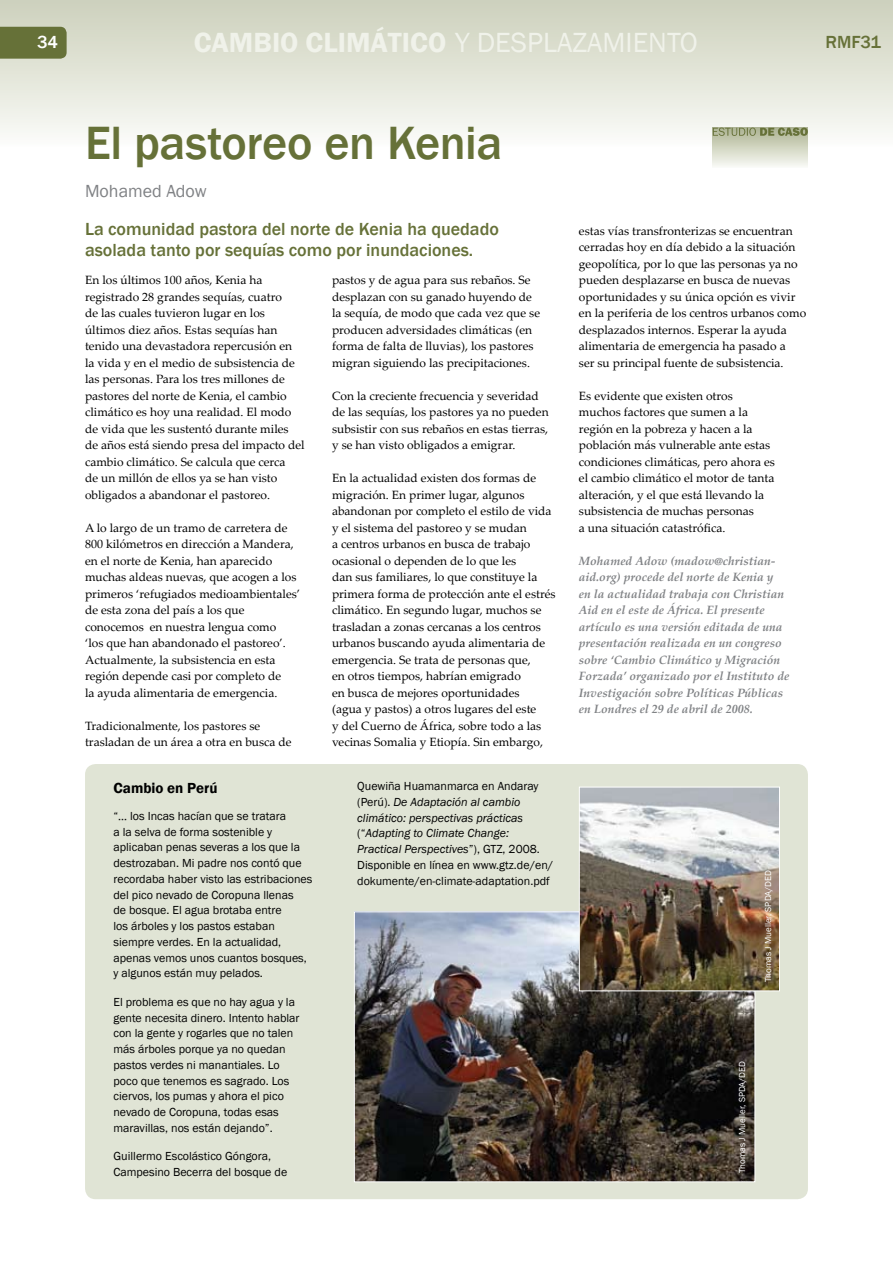
<style>
.page{position:relative;width:893px;height:1263px;background:#fff}
.page>*{position:absolute;margin:0;border:0;box-sizing:border-box;transform-origin:0 0}
.t1{font:500 48px "Franklin Gothic";letter-spacing:-.01em;color:#667138}
.t2{font:600 28.5px "Franklin Gothic";color:#f0f2ea}
.t3{font:28.5px "Franklin Gothic";color:#f0f2ea}
.t4{font:500 18px/21px "Franklin Gothic";color:#667138}
.t5{font:18px "Franklin Gothic";color:#808285}
.t6{font:500 18px "Franklin Gothic";color:#fff}
.t7{font:600 15px "Franklin Gothic";color:#000}
.t8{font:12px/16.5px "Palatino Linotype";color:#000}
.t9{font:12px/15.8px "Franklin Gothic";color:#000}
.t10{font:italic 700 12px/16.5px "Palatino Linotype";color:#808285}
.t11{font:9px "Franklin Gothic";color:#fff}
.s1{font-style:italic}
</style>
<div class="page">
<div style="left:0;top:0;width:893px;height:147px;background:linear-gradient(to bottom,#ccd0bb,#fbfcf9)"></div>
<div style="left:0;top:27px;width:67px;height:32px;background:#667138"></div>
<svg style="left:892px;top:0;width:1px;height:147px"></svg>
<div style="left:85px;top:764px;width:723px;height:435px;background:#e0e4d5;border-radius:11px"></div>
<img style="left:356px;top:913px;width:397px;height:267px">
<img style="left:581px;top:789px;width:197px;height:200px">
<div style="left:579px;top:787px;width:201px;height:204px;border:1px solid #fff"></div>
<svg style="left:713px;top:136px;width:95px;height:30px;background:#d8dccb"></svg>
<svg style="left:713px;top:128px;width:95px;height:8px"></svg>
<h3 class="t6" style="left:37px;top:31px;width:23px">34</h3>
<h2 class="t2" style="left:194px;top:25px;width:36px">Cambio</h2>
<h2 class="t2" style="left:306px;top:25px;width:17px">clim</h2>
<h2 class="t2" style="left:371px;top:25px;width:33px">ático</h2>
<h2 class="t3" style="left:455px;top:25px;width:39px">y despla</h2>
<h2 class="t3" style="left:572px;top:25px;width:32px">zamiento</h2>
<h3 class="t4" style="left:825px;top:31px;width:57px">RMF31</h3>
<h1 class="t1" style="left:85px;top:113px;width:419px">El pastoreo en Kenia</h1>
<h3 class="t5" style="left:85px;top:180px;width:123px">Mohamed Adow</h3>
<h3 class="t4" style="left:85px;top:218px;width:415px">La comunidad pastora del norte de Kenia ha quedado asolada tanto por sequías como por inundaciones.</h3>
<p class="t8" style="left:85px;top:271px;width:221px">En los últimos 100 años, Kenia ha registrado 28 grandes sequías, cuatro<br>de las cuales tuvieron lugar en los últimos diez años. Estas sequías han tenido una devastadora repercusión en<br>la vida y en el medio de subsistencia de las personas. Para los tres millones de pastores del norte de Kenia, el cambio climático es hoy una realidad. El modo de vida que les sustentó durante miles de años está siendo presa del impacto del cambio climático. Se calcula que cerca<br>de un millón de ellos ya se han visto obligados a abandonar el pastoreo.</p>
<p class="t8" style="left:85px;top:519px;width:217px">A lo largo de un tramo de carretera de 800 kilómetros en dirección a Mandera, en el norte de Kenia, han aparecido muchas aldeas nuevas, que acogen a los primeros ‘refugiados medioambientales’ de esta zona del país a los que conocemos en nuestra lengua como<br>‘los que han abandonado el pastoreo’.<br>Actualmente, la subsistencia en esta región depende casi por completo de<br>la ayuda alimentaria de emergencia.</p>
<p class="t8" style="left:85px;top:717px;width:208px">Tradicionalmente, los pastores se trasladan de un área a otra en busca de</p>
<p class="t7" style="left:113px;top:778px;width:106px">Cambio en Perú</p>
<p class="t9" style="left:113px;top:808px;width:200px">“… los Incas hacían que se tratara<br>a la selva de forma sostenible y aplicaban penas severas a los que la destrozaban. Mi padre nos contó que recordaba haber visto las estribaciones del pico nevado de Coropuna llenas<br>de bosque. El agua brotaba entre<br>los árboles y los pastos estaban siempre verdes. En la actualidad, apenas vemos unos cuantos bosques, y algunos están muy pelados.</p>
<p class="t9" style="left:113px;top:994px;width:188px">El problema es que no hay agua y la gente necesita dinero. Intento hablar con la gente y rogarles que no talen más árboles porque ya no quedan pastos verdes ni manantiales. Lo poco que tenemos es sagrado. Los ciervos, los pumas y ahora el pico nevado de Coropuna, todas esas maravillas, nos están dejando”.</p>
<p class="t9" style="left:113px;top:1149px;width:175px">Guillermo Escolástico Góngora,<br>Campesino Becerra del bosque de</p>
<p class="t8" style="left:332px;top:271px;width:210px">pastos y de agua para sus rebaños. Se desplazan con su ganado huyendo de la sequía, de modo que cada vez que se producen adversidades climáticas (en forma de falta de lluvias), los pastores migran siguiendo las precipitaciones.</p>
<p class="t8" style="left:332px;top:387px;width:218px">Con la creciente frecuencia y severidad de las sequías, los pastores ya no pueden subsistir con sus rebaños en estas tierras, y se han visto obligados a emigrar.</p>
<p class="t8" style="left:332px;top:469px;width:225px">En la actualidad existen dos formas de migración. En primer lugar, algunos abandonan por completo el estilo de vida y el sistema del pastoreo y se mudan<br>a centros urbanos en busca de trabajo ocasional o dependen de lo que les<br>dan sus familiares, lo que constituye la primera forma de protección ante el estrés climático. En segundo lugar, muchos se trasladan a zonas cercanas a los centros urbanos buscando ayuda alimentaria de emergencia. Se trata de personas que,<br>en otros tiempos, habrían emigrado<br>en busca de mejores oportunidades<br>(agua y pastos) a otros lugares del este<br>y del Cuerno de África, sobre todo a las vecinas Somalia y Etiopía. Sin embargo,</p>
<p class="t9" style="left:357px;top:778px;width:198px">Quewiña Huamanmarca en Andaray (Perú). <span class="s1">De Adaptación al cambio climático: perspectivas prácticas </span>(“<span class="s1">Adapting to Climate Change:<br>Practical Perspectives</span>”), GTZ, 2008.<br>Disponible en línea en www.gtz.de/en/ dokumente/en-climate-adaptation.pdf</p>
<p class="t8" style="left:579px;top:222px;width:229px">estas vías transfronterizas se encuentran cerradas hoy en día debido a la situación geopolítica, por lo que las personas ya no pueden desplazarse en busca de nuevas oportunidades y su única opción es vivir en la periferia de los centros urbanos como desplazados internos. Esperar la ayuda alimentaria de emergencia ha pasado a<br>ser su principal fuente de subsistencia.</p>
<p class="t8" style="left:579px;top:387px;width:197px">Es evidente que existen otros muchos factores que sumen a la región en la pobreza y hacen a la población más vulnerable ante estas condiciones climáticas, pero ahora es el cambio climático el motor de tanta alteración, y el que está llevando la subsistencia de muchas personas<br>a una situación catastrófica.</p>
<p class="t10" style="left:579px;top:552px;width:212px">Mohamed Adow (madow@christian&shy;aid.org) procede del norte de Kenia y<br>en la actualidad trabaja con Christian Aid en el este de África. El presente artículo es una versión editada de una presentación realizada en un congreso sobre ‘Cambio Climático y Migración Forzada’ organizado por el Instituto de Investigación sobre Políticas Públicas en Londres el 29 de abril de 2008.</p>
<p class="t11" style="left:762px;top:982px;width:113px;rotate:-90deg">Thomas J Mueller, SPDA/DED</p>
<p class="t11" style="left:737px;top:1173px;width:113px;rotate:-90deg">Thomas J Mueller, SPDA/DED</p>
</div>
